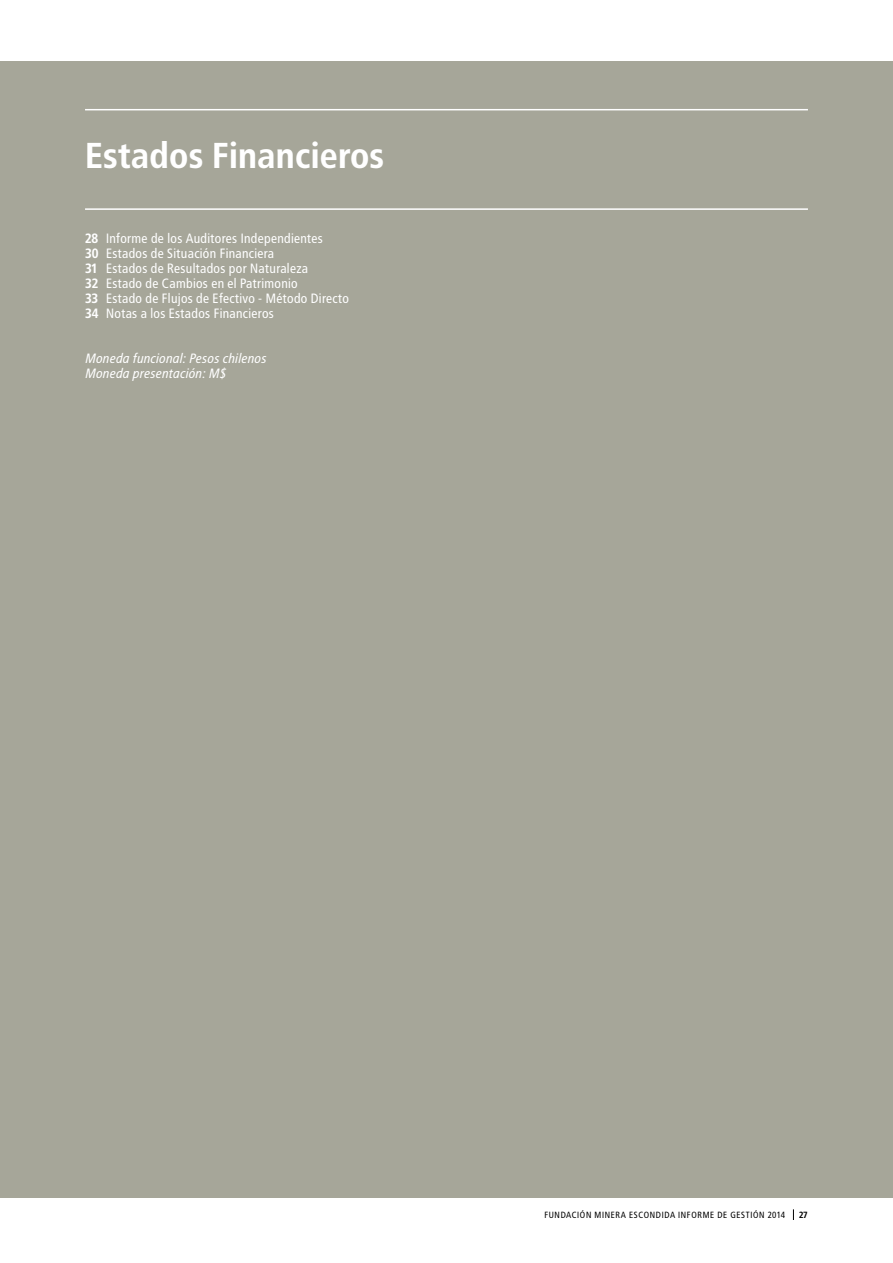
<style>
.page{position:relative;width:893px;height:1263px;background:#fff}
.page>*{position:absolute;margin:0;border:0;box-sizing:border-box;transform-origin:0 0}
.t1{font:700 36px "Transit";letter-spacing:-.015em;color:#fff}
.t2{font:13.5px/15px "Transit";letter-spacing:-.015em;color:#fff}
.t3{font:italic 13.5px/15px "Transit";letter-spacing:-.015em;color:#fff}
.t4{font:9px "Transit";letter-spacing:.03em;color:#000}
.t5{font:700 9px "Transit";color:#000}
.s1{font-weight:700}
</style>
<div class="page">
<div style="left:0;top:62px;width:893px;height:1136px;background:#a6a699"></div>
<hr style="left:85px;top:109px;width:723px;height:1px;background:#fff">
<hr style="left:85px;top:208px;width:723px;height:2px;background:#fff">
<h1 class="t1" style="left:85px;top:134px;width:301px">Estados Financieros</h1>
<p class="t2" style="left:85px;top:230px;width:266px"><span class="s1">28</span> Informe de los Auditores Independientes<br><span class="s1">30</span> Estados de Situación Financiera<br><span class="s1">31</span> Estados de Resultados por Naturaleza<br><span class="s1">32</span> Estado de Cambios en el Patrimonio<br><span class="s1">33</span> Estado de Flujos de Efectivo - Método Directo <span class="s1">34</span> Notas a los Estados Financieros</p>
<p class="t3" style="left:85px;top:350px;width:183px">Moneda funcional: Pesos chilenos<br>Moneda presentación: M$</p>
<p class="t4" style="left:544px;top:1209px;width:243px">FUNDACIÓN MINERA ESCONDIDA INFORME DE GESTIÓN 2014</p>
<p class="t5" style="left:799px;top:1209px;width:10px">27</p>
</div>
